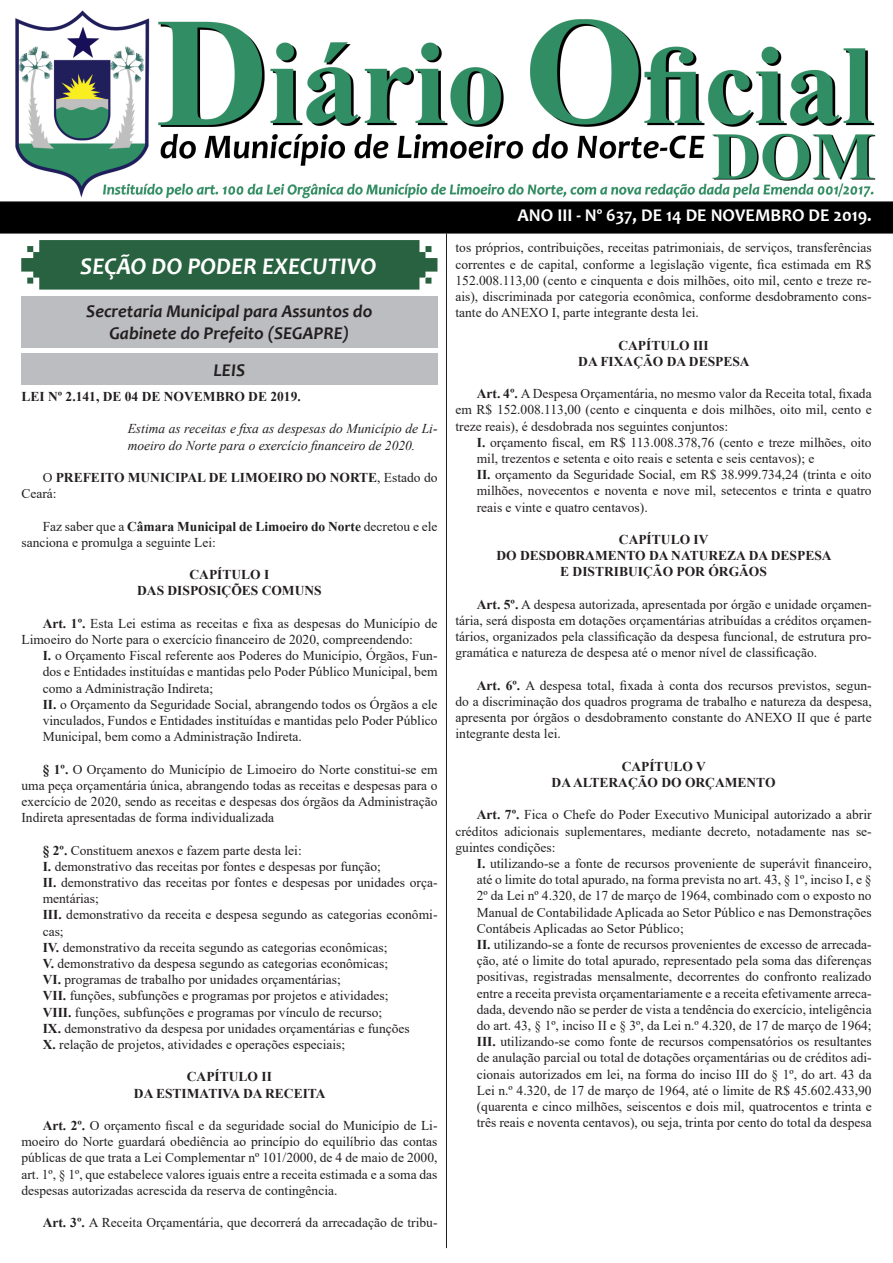
<style>
.page{position:relative;width:893px;height:1263px;background:#fff}
.page>*{position:absolute;margin:0;border:0;box-sizing:border-box;transform-origin:0 0}
.t1{font:italic 700 24px "Candara";color:#fff}
.t2{font:italic 700 18px "Candara";color:#231f20}
.t3{font:700 18px "Candara";color:#fff}
.t4{font:13.5px/16.2px "Times New Roman";color:#231f20;text-align:justify}
.t5{font:700 13.5px/16.2px "Times New Roman";color:#231f20}
.t6{font:italic 13.5px/16.2px "Times New Roman";color:#231f20}
.s1{font-weight:400}
.s2{font-weight:700}
</style>
<div class="page">
<img style="left:0;top:10px;width:893px;height:224px">
<svg style="left:21px;top:240px;width:416px;height:50px;background:#346a4a"></svg>
<hr style="left:446px;top:233px;width:1px;height:1015px;background:#231f20">
<div style="left:21px;top:296px;width:416px;height:51px;background:#bcbdc0"></div>
<div style="left:21px;top:353px;width:416px;height:32px;background:#bcbdc0"></div>
<p class="t1" style="left:80px;top:251px;width:298px">SEÇÃO DO PODER EXECUTIVO</p>
<p class="t2" style="left:86px;top:300px;width:288px">Secretaria Municipal para Assuntos do</p>
<p class="t2" style="left:109px;top:322px;width:241px">Gabinete do Prefeito (SEGAPRE)</p>
<p class="t2" style="left:214px;top:359px;width:33px">LEIS</p>
<p class="t5" style="left:21px;top:388px;width:281px">LEI Nº 2.141, DE 04 DE NOVEMBRO DE 2019.</p>
<p class="t6" style="left:128px;top:420px;width:311px">Estima as receitas e fixa as despesas do Município de Li&shy;moeiro do Norte para o exercício financeiro de 2020.</p>
<p class="t5" style="left:21px;top:469px;width:418px;text-indent:21px"><span class="s1">O</span> PREFEITO MUNICIPAL DE LIMOEIRO DO NORTE<span class="s1">, Estado do<br>Ceará:</span></p>
<p class="t4" style="left:21px;top:517px;width:418px;text-indent:21px">Faz saber que a <span class="s2">Câmara Municipal de Limoeiro do Norte</span> decretou e ele sanciona e promulga a seguinte Lei:</p>
<p class="t5" style="left:190px;top:566px;width:81px">CAPÍTULO I</p>
<p class="t5" style="left:137px;top:582px;width:186px">DAS DISPOSIÇÕES COMUNS</p>
<p class="t4" style="left:21px;top:615px;width:418px;text-indent:21px"><span class="s2">Art. 1º.</span> Esta Lei estima as receitas e fixa as despesas do Município de<br>Limoeiro do Norte para o exercício financeiro de 2020, compreendendo:</p>
<p class="t4" style="left:43px;top:647px;width:396px"><span class="s2">I.</span> o Orçamento Fiscal referente aos Poderes do Município, Órgãos, Fun&shy;dos e Entidades instituídas e mantidas pelo Poder Público Municipal, bem como a Administração Indireta;</p>
<p class="t4" style="left:43px;top:696px;width:396px"><span class="s2">II.</span> o Orçamento da Seguridade Social, abrangendo todos os Órgãos a ele vinculados, Fundos e Entidades instituídas e mantidas pelo Poder Público Municipal, bem como a Administração Indireta.</p>
<p class="t4" style="left:21px;top:760px;width:418px;text-indent:21px"><span class="s2">§ 1º.</span> O Orçamento do Município de Limoeiro do Norte constitui-se em uma peça orçamentária única, abrangendo todas as receitas e despesas para o exercício de 2020, sendo as receitas e despesas dos órgãos da Administração Indireta apresentadas de forma individualizada</p>
<p class="t4" style="left:43px;top:841px;width:261px"><span class="s2">§ 2º.</span> Constituem anexos e fazem parte desta lei:</p>
<p class="t4" style="left:43px;top:858px;width:340px"><span class="s2">I.</span> demonstrativo das receitas por fontes e despesas por função;</p>
<p class="t4" style="left:43px;top:874px;width:396px"><span class="s2">II.</span> demonstrativo das receitas por fontes e despesas por unidades orça&shy;mentárias;</p>
<p class="t4" style="left:43px;top:906px;width:396px"><span class="s2">III.</span> demonstrativo da receita e despesa segundo as categorias econômi&shy;cas;</p>
<p class="t4" style="left:43px;top:939px;width:346px"><span class="s2">IV.</span> demonstrativo da receita segundo as categorias econômicas;</p>
<p class="t4" style="left:43px;top:955px;width:347px"><span class="s2">V.</span> demonstrativo da despesa segundo as categorias econômicas;</p>
<p class="t4" style="left:43px;top:971px;width:300px"><span class="s2">VI.</span> programas de trabalho por unidades orçamentárias;</p>
<p class="t4" style="left:43px;top:987px;width:347px"><span class="s2">VII.</span> funções, subfunções e programas por projetos e atividades;</p>
<p class="t4" style="left:43px;top:1003px;width:341px"><span class="s2">VIII.</span> funções, subfunções e programas por vínculo de recurso;</p>
<p class="t4" style="left:43px;top:1020px;width:369px"><span class="s2">IX.</span> demonstrativo da despesa por unidades orçamentárias e funções</p>
<p class="t4" style="left:43px;top:1036px;width:304px"><span class="s2">X.</span> relação de projetos, atividades e operações especiais;</p>
<p class="t5" style="left:187px;top:1068px;width:87px">CAPÍTULO II</p>
<p class="t5" style="left:134px;top:1084px;width:193px">DA ESTIMATIVA DA RECEITA</p>
<p class="t4" style="left:21px;top:1117px;width:418px;text-indent:21px"><span class="s2">Art. 2º.</span> O orçamento fiscal e da seguridade social do Município de Li&shy;moeiro do Norte guardará obediência ao princípio do equilíbrio das contas públicas de que trata a Lei Complementar nº 101/2000, de 4 de maio de 2000, art. 1º, § 1º, que estabelece valores iguais entre a receita estimada e a soma das despesas autorizadas acrescida da reserva de contingência.</p>
<p class="t4" style="left:43px;top:1214px;width:396px"><span class="s2">Art. 3º.</span> A Receita Orçamentária, que decorrerá da arrecadação de tribu-</p>
<p class="t3" style="left:518px;top:204px;width:356px">ANO III - Nº 637, DE 14 DE NOVEMBRO DE 2019.</p>
<p class="t4" style="left:455px;top:239px;width:418px">tos próprios, contribuições, receitas patrimoniais, de serviços, transferências correntes e de capital, conforme a legislação vigente, fica estimada em R$ 152.008.113,00 (cento e cinquenta e dois milhões, oito mil, cento e treze re&shy;ais), discriminada por categoria econômica, conforme desdobramento cons&shy;tante do ANEXO I, parte integrante desta lei.</p>
<p class="t5" style="left:618px;top:337px;width:92px">CAPÍTULO III</p>
<p class="t5" style="left:578px;top:353px;width:173px">DA FIXAÇÃO DA DESPESA</p>
<p class="t4" style="left:455px;top:385px;width:418px;text-indent:21px"><span class="s2">Art. 4º.</span> A Despesa Orçamentária, no mesmo valor da Receita total, fixada em R$ 152.008.113,00 (cento e cinquenta e dois milhões, oito mil, cento e treze reais), é desdobrada nos seguintes conjuntos:</p>
<p class="t4" style="left:477px;top:434px;width:396px"><span class="s2">I.</span> orçamento fiscal, em R$ 113.008.378,76 (cento e treze milhões, oito mil, trezentos e setenta e oito reais e setenta e seis centavos); e</p>
<p class="t4" style="left:477px;top:466px;width:396px"><span class="s2">II.</span> orçamento da Seguridade Social, em R$ 38.999.734,24 (trinta e oito milhões, novecentos e noventa e nove mil, setecentos e trinta e quatro reais e vinte e quatro centavos).</p>
<p class="t5" style="left:619px;top:531px;width:91px">CAPÍTULO IV</p>
<p class="t5" style="left:496px;top:547px;width:337px">DO DESDOBRAMENTO DA NATUREZA DA DESPESA</p>
<p class="t5" style="left:560px;top:563px;width:208px">E DISTRIBUIÇÃO POR ÓRGÃOS</p>
<p class="t4" style="left:455px;top:596px;width:418px;text-indent:21px"><span class="s2">Art. 5º.</span> A despesa autorizada, apresentada por órgão e unidade orçamen&shy;tária, será disposta em dotações orçamentárias atribuídas a créditos orçamen&shy;tários, organizados pela classificação da despesa funcional, de estrutura pro&shy;gramática e natureza de despesa até o menor nível de classificação.</p>
<p class="t4" style="left:455px;top:677px;width:418px;text-indent:21px"><span class="s2">Art. 6º.</span> A despesa total, fixada à conta dos recursos previstos, segun&shy;do a discriminação dos quadros programa de trabalho e natureza da despesa, apresenta por órgãos o desdobramento constante do ANEXO II que é parte integrante desta lei.</p>
<p class="t5" style="left:622px;top:758px;width:86px">CAPÍTULO V</p>
<p class="t5" style="left:552px;top:774px;width:225px">DA ALTERAÇÃO DO ORÇAMENTO</p>
<p class="t4" style="left:455px;top:806px;width:418px;text-indent:21px"><span class="s2">Art. 7º.</span> Fica o Chefe do Poder Executivo Municipal autorizado a abrir créditos adicionais suplementares, mediante decreto, notadamente nas se&shy;guintes condições:</p>
<p class="t4" style="left:477px;top:855px;width:396px"><span class="s2">I.</span> utilizando-se a fonte de recursos proveniente de superávit financeiro, até o limite do total apurado, na forma prevista no art. 43, § 1º, inciso I, e § 2º da Lei nº 4.320, de 17 de março de 1964, combinado com o exposto no Manual de Contabilidade Aplicada ao Setor Público e nas Demonstrações Contábeis Aplicadas ao Setor Público;</p>
<p class="t4" style="left:477px;top:936px;width:396px"><span class="s2">II.</span> utilizando-se a fonte de recursos provenientes de excesso de arrecada&shy;ção, até o limite do total apurado, representado pela soma das diferenças positivas, registradas mensalmente, decorrentes do confronto realizado entre a receita prevista orçamentariamente e a receita efetivamente arreca&shy;dada, devendo não se perder de vista a tendência do exercício, inteligência do art. 43, § 1º, inciso II e § 3º, da Lei n.º 4.320, de 17 de março de 1964;</p>
<p class="t4" style="left:477px;top:1033px;width:396px"><span class="s2">III.</span> utilizando-se como fonte de recursos compensatórios os resultantes de anulação parcial ou total de dotações orçamentárias ou de créditos adi&shy;cionais autorizados em lei, na forma do inciso III do § 1º, do art. 43 da Lei n.º 4.320, de 17 de março de 1964, até o limite de R$ 45.602.433,90 (quarenta e cinco milhões, seiscentos e dois mil, quatrocentos e trinta e três reais e noventa centavos), ou seja, trinta por cento do total da despesa</p>
</div>
